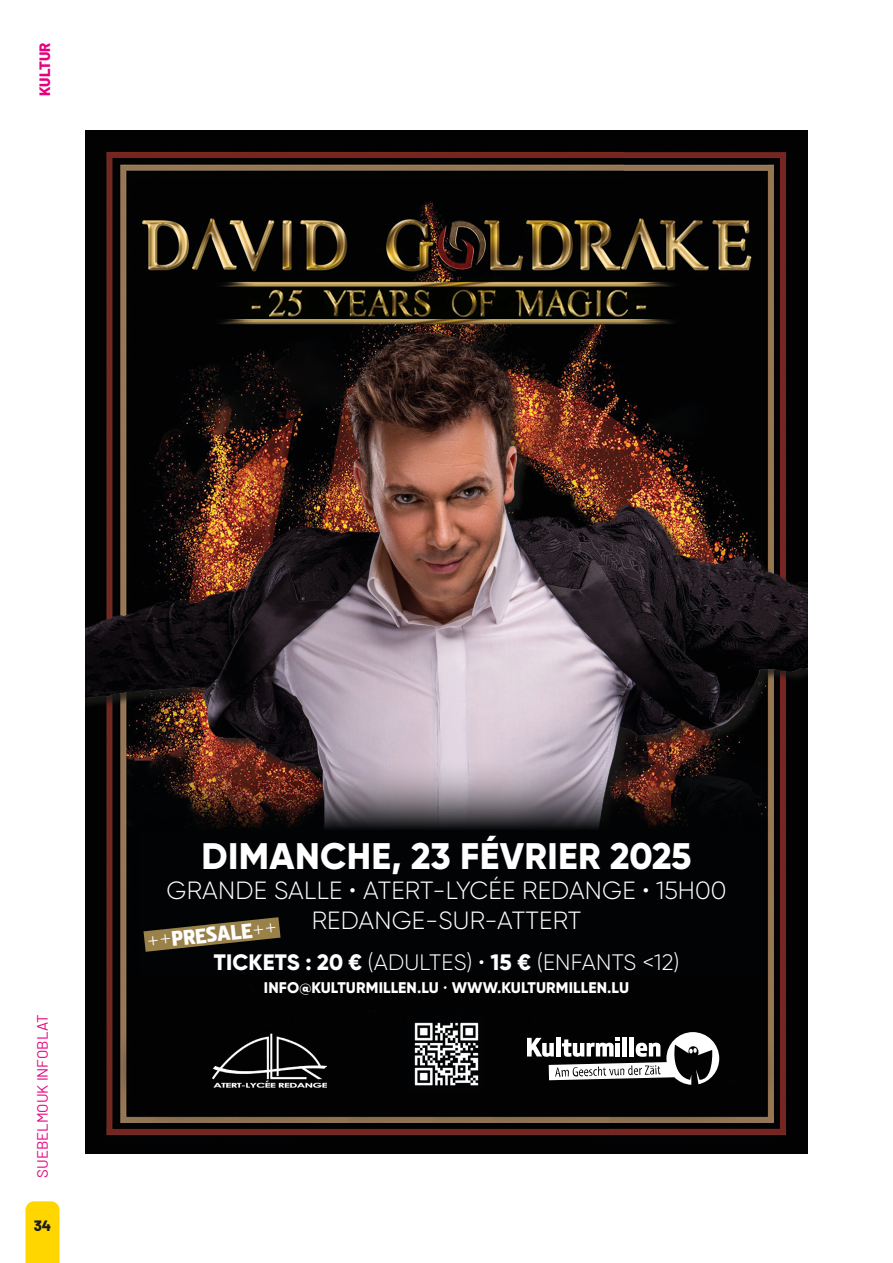
<style>
.page{position:relative;width:893px;height:1263px;background:#fff}
.page>*{position:absolute;margin:0;border:0;box-sizing:border-box;transform-origin:0 0}
.t1{font:800 36.9px "Gilroy";letter-spacing:.01em;color:#fff}
.t2{font:300 24.9px/29.8px "Gilroy";letter-spacing:.01em;color:#fff;text-align:center}
.t3{font:300 22.35px "Gilroy";letter-spacing:.01em;color:#fff}
.t4{font:900 21.75px "Section";color:#fff}
.t5{font:800 15.45px "Gilroy";letter-spacing:.01em;color:#fff}
.t6{font:15px "Barlow";color:#e6007e}
.t7{font:800 15px "Barlow";color:#e6007e}
.t8{font:800 15px "Barlow";color:#1d1d1b}
.s1{font-weight:800}
.s2{font-weight:300}
.s3{font-family:"Montserrat Alternates";font-weight:300}
</style>
<div class="page">
<div style="left:26px;top:1201px;width:34px;height:62px;background:#ffd600"></div>
<img style="left:85px;top:131px;width:723px;height:1022px">
<svg style="left:527px;top:1032px;width:192px;height:53px"></svg>
<img style="left:408px;top:1015px;width:77px;height:77px">
<img style="left:213px;top:1032px;width:114px;height:56px">
<img style="left:85px;top:267px;width:723px;height:638px">
<svg style="left:139px;top:758px;width:620px;height:217px;background:#1f1b1c"></svg>
<svg style="left:122px;top:905px;width:180px;height:59px;background:#2c2718"></svg>
<p class="t7" style="left:33px;top:96px;width:55px;rotate:-90deg">KULTUR</p>
<p class="t6" style="left:32px;top:1178px;width:165px;rotate:-90deg">SUEBELMOUK INFOBLAT</p>
<p class="t8" style="left:34px;top:1214px;width:19px">34</p>
<p class="t1" style="left:202px;top:833px;width:491px">DIMANCHE, 23 FÉVRIER 2025</p>
<p class="t2" style="left:167px;top:875px;width:561px">GRANDE SALLE • ATERT-LYCÉE REDANGE • 15H00<br>REDANGE-SUR-ATTERT</p>
<p class="t3" style="left:214px;top:949px;width:467px"><span class="s1">TICKETS : 20 €</span> (ADULTES) • <span class="s1">15 €</span> (ENFANTS &lt;12)</p>
<p class="t5" style="left:264px;top:977px;width:367px">INFO@KULTURMILLEN.LU <span class="s2">•</span> WWW.KULTURMILLEN.LU</p>
<p class="t4" style="left:146px;top:927px;width:132px;rotate:-6deg"><span class="s3">++</span>PRESALE<span class="s3">++</span></p>
</div>
